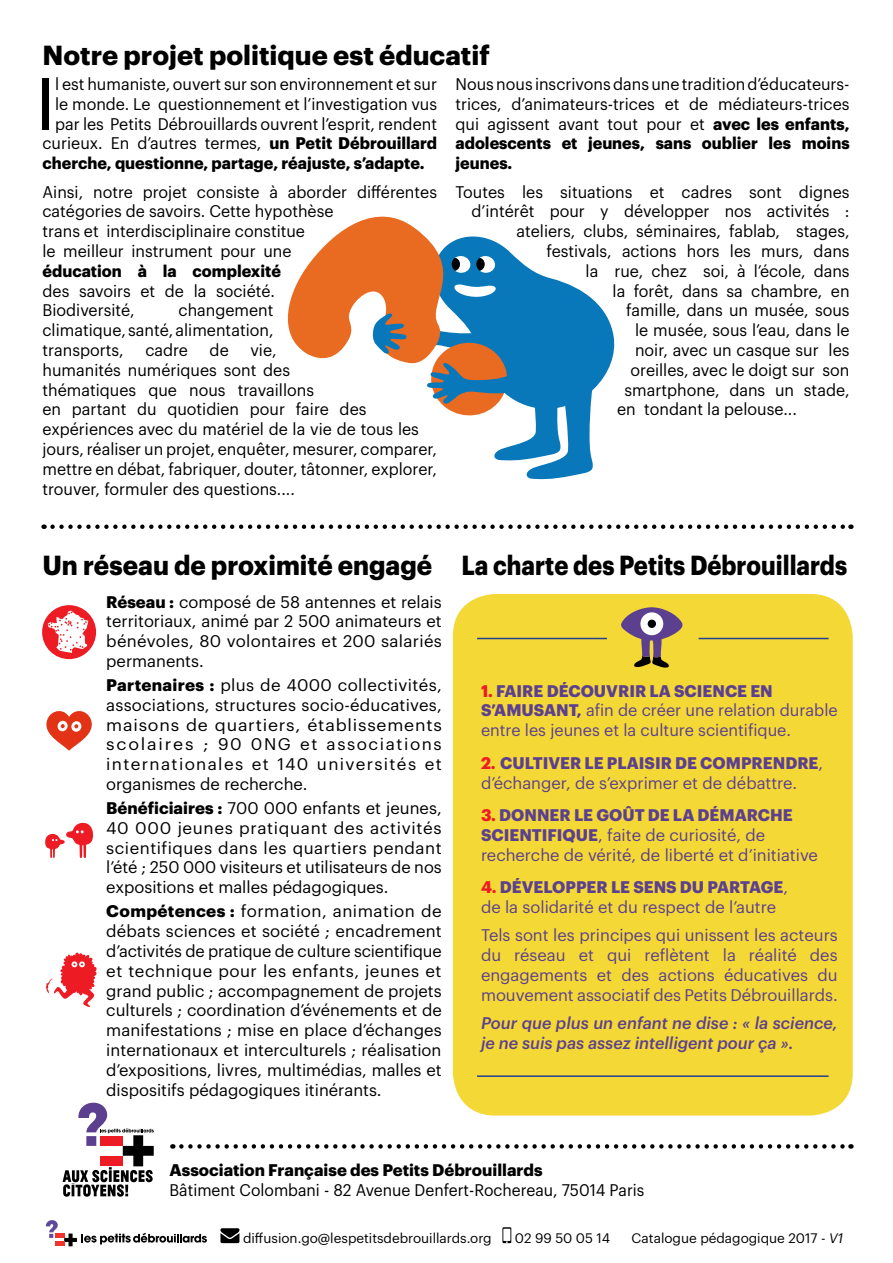
<style>
.page{position:relative;width:893px;height:1263px;background:#fff}
.page>*{position:absolute;margin:0;border:0;box-sizing:border-box;transform-origin:0 0}
.t1{font:71.85px "Graphik";color:#000}
.t2{font:700 27px "Graphik";color:#000;scale:.95 1}
.t3{font:700 27px "Graphik";color:#000}
.t4{font:16.5px/19.8px "Graphik";color:#000;text-align:justify}
.t5{font:16.5px/19.8px "Graphik";color:#5c408f}
.t6{font:700 16.5px "Graphik";color:#000}
.t7{font:italic 500 16.5px/19.8px "Graphik";color:#5c408f}
.t8{font:16.5px "Graphik";color:#000;scale:.95 1}
.t9{font:13.5px "Graphik";color:#000}
.s1{font-weight:700}
.s2{font-weight:700;color:#ed1c24}
.s3{font-style:italic}
</style>
<div class="page">
<svg style="left:220px;top:1228px;width:19px;height:15px"></svg>
<svg style="left:502px;top:1227px;width:9px;height:16px"></svg>
<div style="left:503px;top:1229px;width:7px;height:12px;background:#fff"></div>
<svg style="left:46px;top:1220px;width:161px;height:26px"></svg>
<svg style="left:287px;top:216px;width:132px;height:143px;fill:#e86b21"></svg>
<svg style="left:372px;top:231px;width:243px;height:249px"></svg>
<svg style="left:53px;top:524px;width:798px;height:5px"></svg>
<svg style="left:181px;top:1144px;width:670px;height:5px"></svg>
<svg style="left:63px;top:1103px;width:91px;height:94px"></svg>
<div style="left:42px;top:605px;width:54px;height:54px;background:#ed1c24;border-radius:50%"></div>
<svg style="left:48px;top:611px;width:40px;height:42px"></svg>
<div style="left:453px;top:594px;width:400px;height:521px;background:#f4d836;border-radius:43px"></div>
<svg style="left:621px;top:607px;width:62px;height:61px"></svg>
<div style="left:640px;top:612px;width:23px;height:23px;background:#fff;border-radius:50%"></div>
<div style="left:648px;top:620px;width:8px;height:8px;background:#000;border-radius:50%"></div>
<hr style="left:477px;top:638px;width:130px;height:1px;background:#25408e">
<hr style="left:699px;top:638px;width:129px;height:1px;background:#25408e">
<hr style="left:477px;top:1075px;width:351px;height:2px;background:#25408e">
<svg style="left:46px;top:711px;width:46px;height:40px"></svg>
<svg style="left:45px;top:822px;width:48px;height:36px"></svg>
<svg style="left:46px;top:952px;width:51px;height:55px"></svg>
<h2 class="t3" style="left:43px;top:40px;width:449px">Notre projet politique est éducatif</h2>
<h1 class="t1" style="left:36px;top:74px;width:21px">I</h1>
<p class="t4" style="left:55px;top:75px;width:383px">l est humaniste, ouvert sur son environnement et sur</p>
<p class="t4" style="left:55px;top:95px;width:383px">le monde. Le questionnement et l’investigation vus</p>
<p class="t4" style="left:55px;top:115px;width:383px">par les Petits Débrouillards ouvrent l’esprit, rendent</p>
<p class="t4" style="left:43px;top:135px;width:396px">curieux. En d’autres termes, <span class="s1">un Petit Débrouillard</span></p>
<p class="t6" style="left:43px;top:154px;width:384px">cherche, questionne, partage, réajuste, s’adapte.</p>
<p class="t4" style="left:43px;top:183px;width:396px;text-align:left">Ainsi, notre projet consiste à aborder diférentes catégories de savoirs. Cette hypothèse<br>trans et interdisciplinaire constitue<br>le meilleur instrument pour une</p>
<p class="t6" style="left:43px;top:262px;width:240px">éducation à la complexité</p>
<p class="t4" style="left:43px;top:282px;width:234px">des savoirs et de la société.<br>Biodiversité,</p>
<p class="t4" style="left:43px;top:302px;width:233px;text-indent:136px">changement climatique, santé, alimentation, transports,</p>
<p class="t4" style="left:145px;top:341px;width:44px">cadre</p>
<p class="t4" style="left:210px;top:341px;width:21px">de</p>
<p class="t4" style="left:43px;top:341px;width:396px;text-align:left;text-indent:208px">vie,<br>humanités numériques sont des<br>thématiques que nous travaillons<br>en partant du quotidien pour faire des expériences avec du matériel de la vie de tous les jours, réaliser un projet, enquêter, mesurer, comparer, mettre en débat, fabriquer, douter, tâtonner, explorer, trouver, formuler des questions....</p>
<p class="t4" style="left:455px;top:75px;width:396px">Nous nous inscrivons dans une tradition d’éducateurs&shy;trices, d’animateurs-trices et de médiateurs-trices qui agissent avant tout pour et <span class="s1">avec les enfants, adolescents et jeunes, sans oublier les moins jeunes.</span></p>
<p class="t4" style="left:455px;top:183px;width:396px">Toutes les situations et cadres sont dignes</p>
<p class="t4" style="left:472px;top:203px;width:380px">d’intérêt pour y développer nos activités :</p>
<p class="t4" style="left:517px;top:222px;width:335px">ateliers, clubs, séminaires, fablab, stages,</p>
<p class="t4" style="left:547px;top:242px;width:305px">festivals, actions hors les murs, dans</p>
<p class="t4" style="left:586px;top:262px;width:266px">la rue, chez soi, à l’école, dans</p>
<p class="t4" style="left:613px;top:282px;width:239px">la forêt, dans sa chambre, en</p>
<p class="t4" style="left:626px;top:302px;width:225px">famille, dans un musée, sous</p>
<p class="t4" style="left:635px;top:321px;width:216px">le musée, sous l’eau, dans le</p>
<p class="t4" style="left:635px;top:341px;width:216px">noir, avec un casque sur les</p>
<p class="t4" style="left:631px;top:361px;width:220px">oreilles, avec le doigt sur son</p>
<p class="t4" style="left:625px;top:381px;width:226px">smartphone, dans un stade,</p>
<p class="t4" style="left:617px;top:401px;width:181px">en tondant la pelouse...</p>
<h2 class="t2" style="left:43px;top:551px;width:848px">Un réseau de proximité engagé La charte des Petits Débrouillards</h2>
<p class="t4" style="left:106px;top:593px;width:337px"><span class="s1">Réseau :</span> composé de 58 antennes et relais territoriaux, animé par 2 500 animateurs et bénévoles, 80 volontaires et 200 salariés permanents.</p>
<p class="t4" style="left:106px;top:676px;width:337px"><span class="s1">Partenaires :</span> plus de 4000 collectivités, associations, structures socio-éducatives, maisons de quartiers, établissements scolaires ; 90 0NG et associations internationales et 140 universités et organismes de recherche.</p>
<p class="t4" style="left:106px;top:799px;width:337px"><span class="s1">Bénéficiaires :</span> 700 000 enfants et jeunes, 40 000 jeunes pratiquant des activités scientifiques dans les quartiers pendant l’été ; 250 000 visiteurs et utilisateurs de nos expositions et malles pédagogiques.</p>
<p class="t4" style="left:106px;top:902px;width:337px"><span class="s1">Compétences :</span> formation, animation de débats sciences et société ; encadrement d’activités de pratique de culture scientifique et technique pour les enfants, jeunes et grand public ; accompagnement de projets culturels ; coordination d’événements et de manifestations ; mise en place d’échanges internationaux et interculturels ; réalisation d’expositions, livres, multimédias, malles et dispositifs pédagogiques itinérants.</p>
<p class="t5" style="left:481px;top:682px;width:358px"><span class="s2">1.</span> <span class="s1">FAIRE DÉCOUVRIR LA SCIENCE EN<br>S’AMUSANT,</span> afin de créer une relation durable entre les jeunes et la culture scientifique.</p>
<p class="t5" style="left:481px;top:754px;width:344px"><span class="s2">2.</span> <span class="s1">CULTIVER LE PLAISIR DE COMPRENDRE</span>, d’échanger, de s’exprimer et de débattre.</p>
<p class="t5" style="left:481px;top:806px;width:338px"><span class="s2">3.</span> <span class="s1">DONNER LE GOÛT DE LA DÉMARCHE<br>SCIENTIFIQUE</span>, faite de curiosité, de recherche de vérité, de liberté et d’initiative</p>
<p class="t5" style="left:481px;top:879px;width:308px"><span class="s2">4.</span> <span class="s1">DÉVELOPPER LE SENS DU PARTAGE</span>, de la solidarité et du respect de l’autre</p>
<p class="t5" style="left:481px;top:927px;width:358px;text-align:justify">Tels sont les principes qui unissent les acteurs du réseau et qui reflètent la réalité des engagements et des actions éducatives du mouvement associatif des Petits Débrouillards.</p>
<p class="t7" style="left:481px;top:1015px;width:358px">Pour que plus un enfant ne dise : « la science, je ne suis pas assez intelligent pour ça ».</p>
<p class="t6" style="left:170px;top:1161px;width:375px">Association Française des Petits Débrouillards</p>
<p class="t8" style="left:170px;top:1183px;width:501px">Bâtiment Colombani - 82 Avenue Denfert-Rochereau, 75014 Paris</p>
<p class="t9" style="left:243px;top:1233px;width:250px">difusion.go@lespetitsdebrouillards.org</p>
<p class="t9" style="left:515px;top:1233px;width:97px">02 99 50 05 14</p>
<p class="t9" style="left:632px;top:1233px;width:213px">Catalogue pédagogique 2017 - <span class="s3">V1</span></p>
</div>
